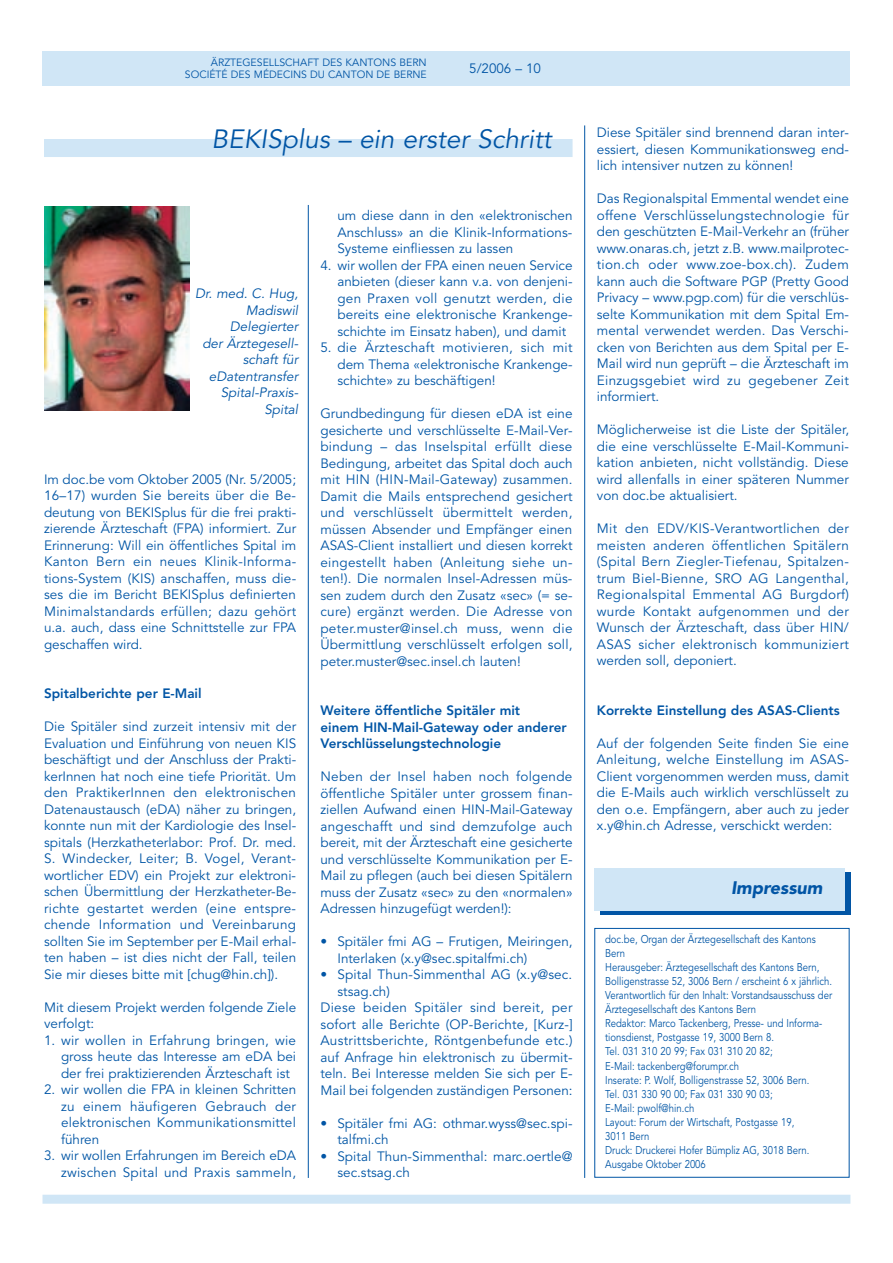
<style>
.page{position:relative;width:893px;height:1263px;background:#fff}
.page>*{position:absolute;margin:0;border:0;box-sizing:border-box;transform-origin:0 0}
.t1{font:italic 26.25px "Avenir";color:#0155a5}
.t2{font:italic 900 18px "Avenir";letter-spacing:-.005em;color:#0155a5}
.t3{font:13.5px/16.5px "Avenir";color:#0155a5;text-align:justify}
.t4{font:800 13.5px/16.5px "Avenir";color:#0155a5}
.t5{font:italic 13.5px/16.5px "Avenir";color:#0155a5;text-align:right}
.t6{font:13.5px "Avenir";letter-spacing:.02em;color:#0155a5}
.t7{font:11.25px/14.1px "Avenir";color:#0155a5;scale:.85 1}
.t8{font:10.5px/12px "Avenir";color:#0155a5;text-align:right}
</style>
<div class="page">
<div style="left:43px;top:1195px;width:807px;height:9px;background:#d0e6f6"></div>
<div style="left:43px;top:51px;width:807px;height:34px;background:#d0e6f6"></div>
<hr style="left:308px;top:205px;width:1px;height:973px;background:#0155a5">
<hr style="left:584px;top:125px;width:1px;height:1053px;background:#0155a5">
<div style="left:44px;top:139px;width:529px;height:18px;background:#d0e6f6"></div>
<img style="left:45px;top:206px;width:144px;height:205px">
<svg style="left:600px;top:872px;width:250px;height:43px"></svg>
<div style="left:594px;top:868px;width:251px;height:42px;background:#d0e6f6"></div>
<div style="left:594px;top:928px;width:255px;height:250px;border:1px solid #0155a5"></div>
<p class="t8" style="left:185px;top:57px;width:243px">ÄRZTEGESELLSCHAFT DES KANTONS BERN<br>SOCIÉTÉ DES MÉDECINS DU CANTON DE BERNE</p>
<p class="t3" style="left:469px;top:61px;width:73px">5/2006 – 10</p>
<h1 class="t1" style="left:212px;top:128px;width:341px">BEKISplus – ein erster Schritt</h1>
<p class="t5" style="left:195px;top:286px;width:104px">Dr. med. C. Hug,<br>Madiswil<br>Delegierter<br>der Ärztegesell&shy;schaft für eDatentransfer<br>Spital-Praxis-<br>Spital</p>
<p class="t3" style="left:44px;top:472px;width:254px">Im doc.be vom Oktober 2005 (Nr. 5/2005; 16–17) wurden Sie bereits über die Be&shy;deutung von BEKISplus für die frei prakti&shy;zierende Ärzteschaft (FPA) informiert. Zur Erinnerung: Will ein öffentliches Spital im Kanton Bern ein neues Klinik-Informa&shy;tions-System (KIS) anschaffen, muss die&shy;ses die im Bericht BEKISplus definierten Minimalstandards erfüllen; dazu gehört u.a. auch, dass eine Schnittstelle zur FPA geschaffen wird.</p>
<p class="t4" style="left:44px;top:686px;width:159px">Spitalberichte per E-Mail</p>
<p class="t3" style="left:44px;top:719px;width:254px">Die Spitäler sind zurzeit intensiv mit der Evaluation und Einführung von neuen KIS beschäftigt und der Anschluss der Prakti&shy;kerInnen hat noch eine tiefe Priorität. Um den PraktikerInnen den elektronischen Datenaustausch (eDA) näher zu bringen, konnte nun mit der Kardiologie des Insel&shy;spitals (Herzkatheterlabor: Prof. Dr. med.<br>S. Windecker, Leiter; B. Vogel, Verant&shy;wortlicher EDV) ein Projekt zur elektroni&shy;schen Übermittlung der Herzkatheter-Be&shy;richte gestartet werden (eine entspre&shy;chende Information und Vereinbarung sollten Sie im September per E-Mail erhal&shy;ten haben – ist dies nicht der Fall, teilen Sie mir dieses bitte mit [chug@hin.ch]).</p>
<p class="t3" style="left:44px;top:1000px;width:254px">Mit diesem Projekt werden folgende Ziele verfolgt:</p>
<p class="t3" style="left:61px;top:1033px;width:237px;text-indent:-17px">1. wir wollen in Erfahrung bringen, wie gross heute das Interesse am eDA bei der frei praktizierenden Ärzteschaft ist</p>
<p class="t3" style="left:61px;top:1082px;width:237px;text-indent:-17px">2. wir wollen die FPA in kleinen Schritten zu einem häufigeren Gebrauch der elektronischen Kommunikationsmittel führen</p>
<p class="t3" style="left:44px;top:1148px;width:254px;text-align:right">3. wir wollen Erfahrungen im Bereich eDA zwischen Spital und Praxis sammeln,</p>
<p class="t3" style="left:337px;top:208px;width:237px">um diese dann in den «elektronischen Anschluss» an die Klinik-Informations-Systeme einfliessen zu lassen</p>
<p class="t3" style="left:337px;top:258px;width:237px;text-indent:-17px">4. wir wollen der FPA einen neuen Service anbieten (dieser kann v.a. von denjeni&shy;gen Praxen voll genutzt werden, die bereits eine elektronische Krankenge&shy;schichte im Einsatz haben), und damit</p>
<p class="t3" style="left:337px;top:340px;width:237px;text-indent:-17px">5. die Ärzteschaft motivieren, sich mit dem Thema «elektronische Krankenge&shy;schichte» zu beschäftigen!</p>
<p class="t3" style="left:320px;top:406px;width:254px">Grundbedingung für diesen eDA ist eine gesicherte und verschlüsselte E-Mail-Ver&shy;bindung – das Inselspital erfüllt diese Bedingung, arbeitet das Spital doch auch mit HIN (HIN-Mail-Gateway) zusammen.<br>Damit die Mails entsprechend gesichert und verschlüsselt übermittelt werden, müssen Absender und Empfänger einen ASAS-Client installiert und diesen korrekt eingestellt haben (Anleitung siehe un&shy;ten!). Die normalen Insel-Adressen müs&shy;sen zudem durch den Zusatz «sec» (= se&shy;cure) ergänzt werden. Die Adresse von peter.muster@insel.ch muss, wenn die Übermittlung verschlüsselt erfolgen soll, peter.muster@sec.insel.ch lauten!</p>
<p class="t4" style="left:320px;top:703px;width:248px">Weitere öffentliche Spitäler mit<br>einem HIN-Mail-Gateway oder anderer<br>Verschlüsselungstechnologie</p>
<p class="t3" style="left:320px;top:769px;width:254px">Neben der Insel haben noch folgende öffentliche Spitäler unter grossem finan&shy;ziellen Aufwand einen HIN-Mail-Gateway angeschafft und sind demzufolge auch bereit, mit der Ärzteschaft eine gesicherte und verschlüsselte Kommunikation per E-Mail zu pflegen (auch bei diesen Spitälern muss der Zusatz «sec» zu den «normalen» Adressen hinzugefügt werden!):</p>
<p class="t3" style="left:337px;top:934px;width:237px;text-indent:-17px">• Spitäler fmi AG – Frutigen, Meiringen,<br>Interlaken (x.y@sec.spitalfmi.ch)</p>
<p class="t3" style="left:320px;top:967px;width:253px">• Spital Thun-Simmenthal AG (x.y@sec.</p>
<p class="t3" style="left:337px;top:984px;width:54px">stsag.ch)</p>
<p class="t6" style="left:320px;top:1002px;width:254px">Diese beiden Spitäler sind bereit, per</p>
<p class="t3" style="left:320px;top:1017px;width:254px">sofort alle Berichte (OP-Berichte, [Kurz-]</p>
<p class="t6" style="left:320px;top:1035px;width:254px">Austrittsberichte, Röntgenbefunde etc.)</p>
<p class="t3" style="left:320px;top:1050px;width:254px">auf Anfrage hin elektronisch zu übermit-</p>
<p class="t3" style="left:320px;top:1066px;width:254px">teln. Bei Interesse melden Sie sich per E-</p>
<p class="t3" style="left:320px;top:1083px;width:254px">Mail bei folgenden zuständigen Personen:</p>
<p class="t3" style="left:337px;top:1116px;width:237px;text-indent:-17px">• Spitäler fmi AG: othmar.wyss@sec.spi&shy;talfmi.ch</p>
<p class="t3" style="left:337px;top:1149px;width:237px;text-indent:-17px">• Spital Thun-Simmenthal: marc.oertle@ sec.stsag.ch</p>
<p class="t3" style="left:597px;top:125px;width:254px">Diese Spitäler sind brennend daran inter&shy;essiert, diesen Kommunikationsweg end&shy;lich intensiver nutzen zu können!</p>
<p class="t3" style="left:597px;top:191px;width:254px">Das Regionalspital Emmental wendet eine offene Verschlüsselungstechnologie für den geschützten E-Mail-Verkehr an (früher www.onaras.ch, jetzt z.B. www.mailprotec&shy;tion.ch oder www.zoe-box.ch). Zudem kann auch die Software PGP (Pretty Good Privacy – www.pgp.com) für die verschlüs&shy;selte Kommunikation mit dem Spital Em&shy;mental verwendet werden. Das Verschi&shy;cken von Berichten aus dem Spital per E-Mail wird nun geprüft – die Ärzteschaft im Einzugsgebiet wird zu gegebener Zeit informiert.</p>
<p class="t3" style="left:597px;top:422px;width:254px">Möglicherweise ist die Liste der Spitäler, die eine verschlüsselte E-Mail-Kommuni&shy;kation anbieten, nicht vollständig. Diese wird allenfalls in einer späteren Nummer von doc.be aktualisiert.</p>
<p class="t3" style="left:597px;top:521px;width:254px">Mit den EDV/KIS-Verantwortlichen der meisten anderen öffentlichen Spitälern (Spital Bern Ziegler-Tiefenau, Spitalzen&shy;trum Biel-Bienne, SRO AG Langenthal, Regionalspital Emmental AG Burgdorf) wurde Kontakt aufgenommen und der Wunsch der Ärzteschaft, dass über HIN/ ASAS sicher elektronisch kommuniziert werden soll, deponiert.</p>
<p class="t4" style="left:597px;top:703px;width:244px">Korrekte Einstellung des ASAS-Clients</p>
<p class="t3" style="left:597px;top:736px;width:254px">Auf der folgenden Seite finden Sie eine Anleitung, welche Einstellung im ASAS-Client vorgenommen werden muss, damit die E-Mails auch wirklich verschlüsselt zu den o.e. Empfängern, aber auch zu jeder x.y@hin.ch Adresse, verschickt werden:</p>
<h2 class="t2" style="left:731px;top:880px;width:93px">Impressum</h2>
<p class="t7" style="left:605px;top:933px;width:269px">doc.be, Organ der Ärztegesellschaft des Kantons Bern<br>Herausgeber: Ärztegesellschaft des Kantons Bern, Bolligenstrasse 52, 3006 Bern / erscheint 6 x jährlich.<br>Verantwortlich für den Inhalt: Vorstandsausschuss der Ärztegesellschaft des Kantons Bern<br>Redaktor: Marco Tackenberg, Presse- und Informa&shy;tionsdienst, Postgasse 19, 3000 Bern 8.<br>Tel. 031 310 20 99; Fax 031 310 20 82;<br>E-Mail: tackenberg@forumpr.ch<br>Inserate: P. Wolf, Bolligenstrasse 52, 3006 Bern.<br>Tel. 031 330 90 00; Fax 031 330 90 03;<br>E-Mail: pwolf@hin.ch<br>Layout: Forum der Wirtschaft, Postgasse 19,<br>3011 Bern<br>Druck: Druckerei Hofer Bümpliz AG, 3018 Bern.<br>Ausgabe Oktober 2006</p>
</div>
